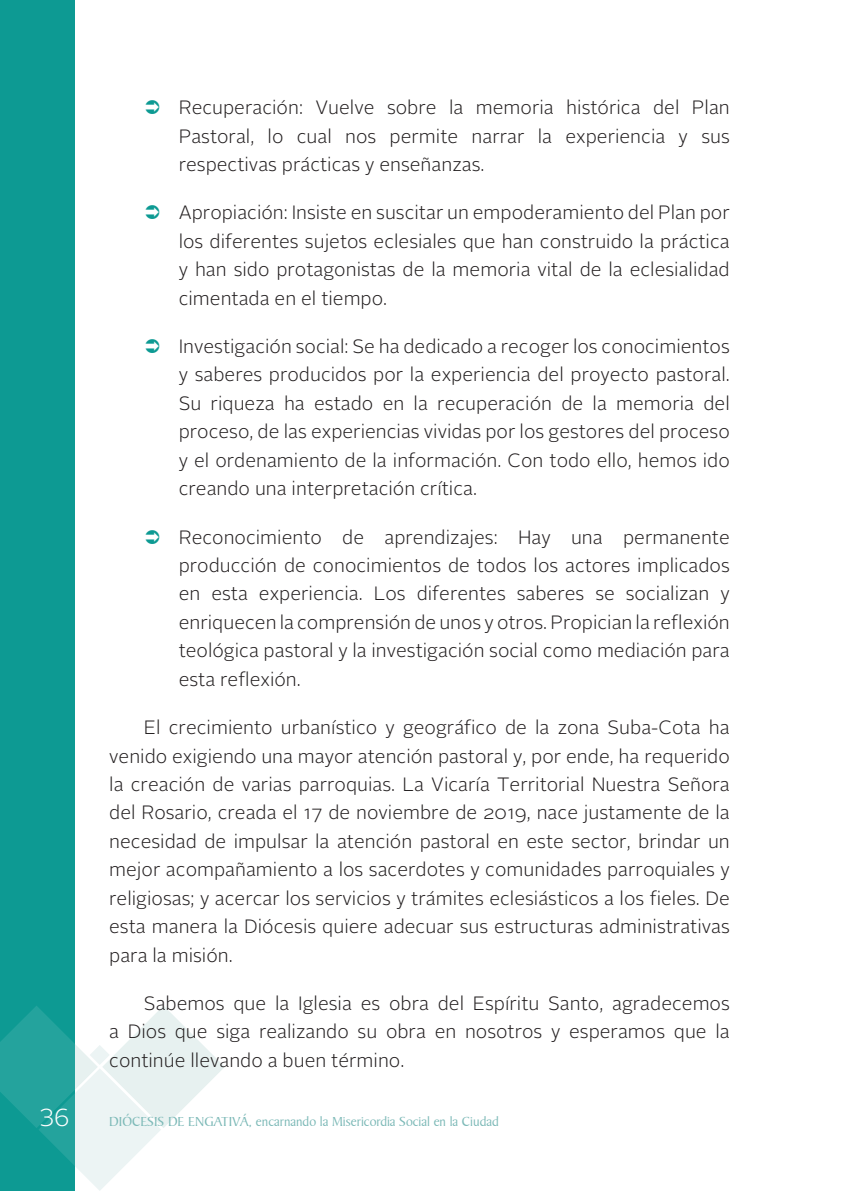
<style>
.page{position:relative;width:844px;height:1191px;background:#fff}
.page>*{position:absolute;margin:0;border:0;box-sizing:border-box;transform-origin:0 0}
.t1{font:300 24.5px "Alright Sans";color:#fff}
.TAB_2{font:300 19.25px/28.5px "Alright Sans";color:#231f20;text-align:justify}
.CUERPO_DE_TEXTO{font:300 19.25px/28.5px "Alright Sans";color:#231f20;text-align:justify}
.t2{font:14px "Baker Signet BT";color:#7cb9b7}
</style>
<div class="page">
<div style="left:0;top:0;width:74px;height:1191px;background:#0d9a93"></div>
<svg style="left:0;top:1005px;width:225px;height:186px"></svg>
<p class="TAB_2" style="left:179px;top:93px;width:552px">Recuperación: Vuelve sobre la memoria histórica del Plan Pastoral, lo cual nos permite narrar la experiencia y sus respectivas prácticas y enseñanzas.</p>
<p class="TAB_2" style="left:179px;top:199px;width:552px">Apropiación: Insiste en suscitar un empoderamiento del Plan por los diferentes sujetos eclesiales que han construido la práctica y han sido protagonistas de la memoria vital de la eclesialidad cimentada en el tiempo.</p>
<p class="TAB_2" style="left:179px;top:332px;width:552px">Investigación social: Se ha dedicado a recoger los conocimientos y saberes producidos por la experiencia del proyecto pastoral.<br>Su riqueza ha estado en la recuperación de la memoria del proceso, de las experiencias vividas por los gestores del proceso y el ordenamiento de la información. Con todo ello, hemos ido creando una interpretación crítica.</p>
<p class="TAB_2" style="left:179px;top:523px;width:552px">Reconocimiento de aprendizajes: Hay una permanente producción de conocimientos de todos los actores implicados en esta experiencia. Los diferentes saberes se socializan y enriquecen la comprensión de unos y otros. Propician la reflexión teológica pastoral y la investigación social como mediación para esta reflexión.</p>
<p class="CUERPO_DE_TEXTO" style="left:109px;top:713px;width:622px;text-indent:35px">El crecimiento urbanístico y geográfico de la zona Suba-Cota ha venido exigiendo una mayor atención pastoral y, por ende, ha requerido la creación de varias parroquias. La Vicaría Territorial Nuestra Señora del Rosario, creada el 17 de noviembre de 2019, nace justamente de la necesidad de impulsar la atención pastoral en este sector, brindar un mejor acompañamiento a los sacerdotes y comunidades parroquiales y religiosas; y acercar los servicios y trámites eclesiásticos a los fieles. De esta manera la Diócesis quiere adecuar sus estructuras administrativas para la misión.</p>
<p class="CUERPO_DE_TEXTO" style="left:109px;top:989px;width:622px;text-indent:35px">Sabemos que la Iglesia es obra del Espíritu Santo, agradecemos a Dios que siga realizando su obra en nosotros y esperamos que la continúe llevando a buen término.</p>
<p class="t1" style="left:39px;top:1101px;width:32px">36</p>
<p class="t2" style="left:109px;top:1113px;width:391px">DIÓCESIS DE ENGATIVÁ, encarnando la Misericordia Social en la Ciudad</p>
</div>
